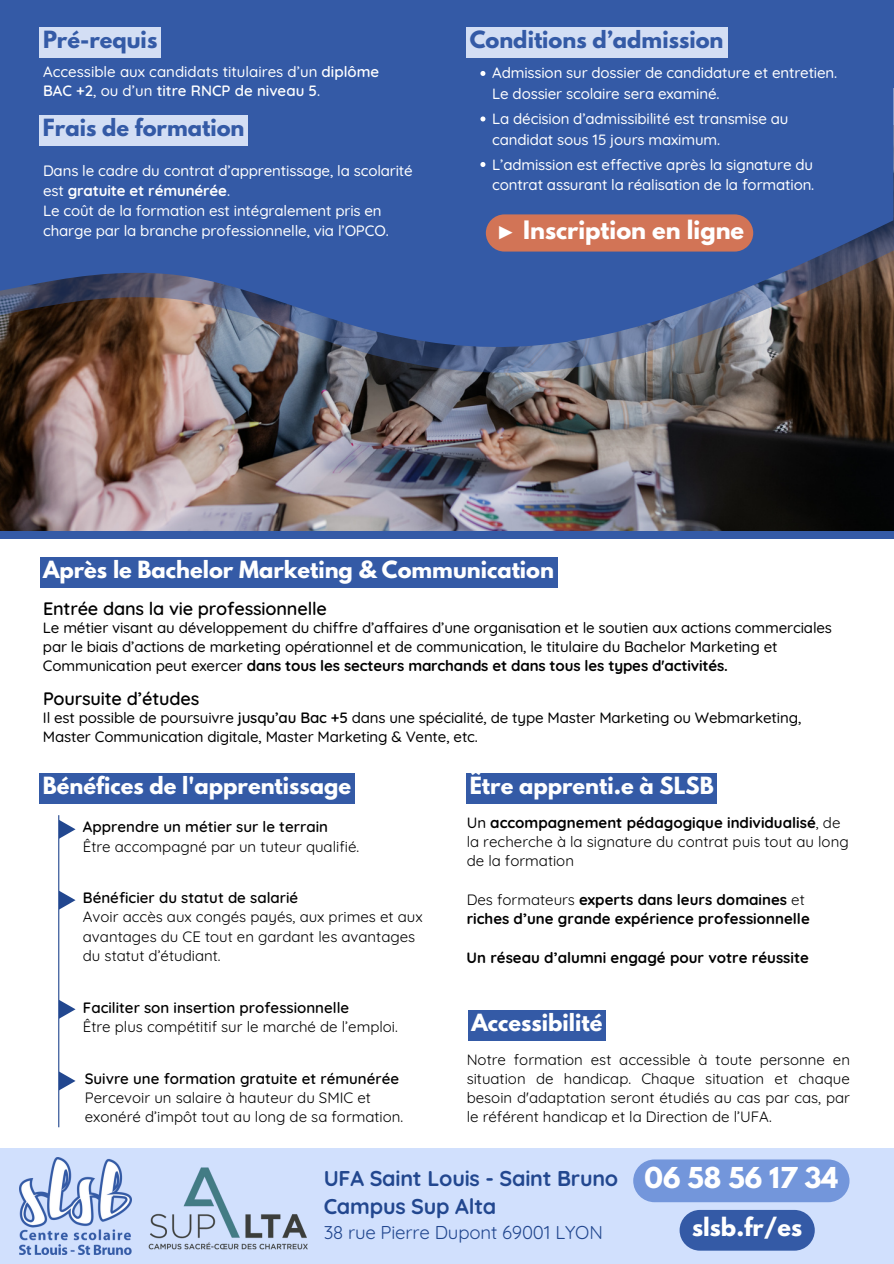
<style>
.page{position:relative;width:894px;height:1264px;background:#fff}
.page>*{position:absolute;margin:0;border:0;box-sizing:border-box;transform-origin:0 0}
.t1{font:700 25.5px "League Spartan";color:#fff}
.t2{font:700 22.5px "League Spartan";color:#fff}
.t3{font:700 21.45px/27.6px "Quicksand";letter-spacing:-.01em;color:#22478f}
.t4{font:700 21px "League Spartan";color:#fff}
.t5{font:700 21px "League Spartan";color:#345aa6}
.t6{font:18.6px "Quicksand";letter-spacing:-.01em;color:#22478f}
.t7{font:600 18px "Quicksand";letter-spacing:-.01em;color:#000}
.t8{font:15px/19.2px "Quicksand";color:#000}
.t9{font:500 15px/20.2px "Quicksand";letter-spacing:-.01em;color:#fff}
.t10{font:500 15px/19.2px "Quicksand";letter-spacing:-.01em;color:#000}
.t11{font:600 15px "Quicksand";color:#000}
.t12{font:700 15px/19.2px "Quicksand";color:#000}
.s1{font-weight:600}
.s2{font-weight:700}
.s3{font-family:"Liberation Serif";font-weight:400}
.s4{font-weight:500}
.s5{font-weight:400}
</style>
<div class="page">
<div style="left:0;top:1147px;width:893px;height:116px;background:#d1e0fd"></div>
<img style="left:0;top:373px;width:893px;height:157px">
<img style="left:0;top:350px;width:893px;height:23px">
<svg style="left:0;top:87px;width:893px;height:263px;fill:#345aa6"></svg>
<div style="left:0;top:0;width:893px;height:87px;background:#345aa6"></div>
<div style="left:0;top:530px;width:893px;height:8px;background:#345aa6"></div>
<img style="left:19px;top:1157px;width:113px;height:96px">
<img style="left:148px;top:1167px;width:160px;height:83px">
<hr style="left:58px;top:815px;width:1px;height:312px;background:#22478f">
<svg style="left:59px;top:819px;width:16px;height:19px"></svg>
<svg style="left:59px;top:890px;width:16px;height:19px"></svg>
<svg style="left:59px;top:999px;width:16px;height:19px"></svg>
<svg style="left:59px;top:1071px;width:16px;height:19px"></svg>
<div style="left:39px;top:27px;width:122px;height:31px;background:#d3def4"></div>
<div style="left:40px;top:772px;width:314px;height:31px;background:#345aa6"></div>
<div style="left:39px;top:115px;width:209px;height:31px;background:#d3def4"></div>
<div style="left:466px;top:772px;width:250px;height:31px;background:#345aa6"></div>
<div style="left:468px;top:1009px;width:137px;height:31px;background:#345aa6"></div>
<div style="left:40px;top:557px;width:517px;height:30px;background:#345aa6"></div>
<div style="left:633px;top:1159px;width:216px;height:43px;background:#7396db;border-radius:21px"></div>
<svg style="left:480px;top:71px;width:5px;height:5px"></svg>
<svg style="left:480px;top:116px;width:5px;height:5px"></svg>
<svg style="left:480px;top:162px;width:5px;height:5px"></svg>
<div style="left:466px;top:27px;width:261px;height:31px;background:#d3def4"></div>
<svg style="left:679px;top:1209px;width:135px;height:41px"></svg>
<div style="left:485px;top:214px;width:268px;height:37px;background:#d27456"></div>
<h3 class="t5" style="left:43px;top:29px;width:116px">Pré-requis</h3>
<p class="t9" style="left:43px;top:61px;width:338px;line-height:19.2px">Accessible aux candidats titulaires d’un <span class="s1">diplôme<br>BAC +2</span>, ou d’un <span class="s1">titre RNCP de niveau 5</span>.</p>
<h3 class="t5" style="left:43px;top:117px;width:203px">Frais de formation</h3>
<p class="t9" style="left:43px;top:160px;width:371px">Dans le cadre du contrat d’apprentissage, la scolarité est <span class="s2">gratuite et rémunérée</span>.<br>Le coût de la formation est intégralement pris en charge par la branche professionnelle, via l’OPCO.</p>
<h3 class="t5" style="left:469px;top:29px;width:255px">Conditions d’admission</h3>
<p class="t9" style="left:492px;top:62px;width:346px;line-height:20.7px">Admission sur dossier de candidature et entretien.<br>Le dossier scolaire sera examiné.</p>
<p class="t9" style="left:492px;top:108px;width:298px;line-height:20.7px">La décision d’admissibilité est transmise au candidat sous 15 jours maximum.</p>
<p class="t9" style="left:492px;top:153px;width:323px;line-height:20.7px">L’admission est effective après la signature du contrat assurant la réalisation de la formation.</p>
<h2 class="t2" style="left:494px;top:219px;width:251px"><span class="s3">►</span> Inscription en ligne</h2>
<h3 class="t4" style="left:43px;top:559px;width:512px">Après le Bachelor Marketing &amp; Communication</h3>
<p class="t7" style="left:43px;top:596px;width:285px">Entrée dans la vie professionnelle</p>
<p class="t10" style="left:43px;top:617px;width:790px">Le métier visant au développement du chiffre d’affaires d’une organisation et le soutien aux actions commerciales par le biais d’actions de marketing opérationnel et de communication, le titulaire du Bachelor Marketing et<br>Communication peut exercer <span class="s2">dans tous les secteurs marchands et dans tous les types d'activités.</span></p>
<p class="t7" style="left:43px;top:686px;width:158px">Poursuite d’études</p>
<p class="t10" style="left:43px;top:708px;width:759px">Il est possible de poursuivre <span class="s1">jusqu’au Bac +5</span> dans une spécialité, de type Master Marketing ou Webmarketing,<br>Master Communication digitale, Master Marketing &amp; Vente, etc.</p>
<h3 class="t4" style="left:43px;top:774px;width:310px">Bénéfices de l'apprentissage</h3>
<p class="t11" style="left:83px;top:817px;width:246px">Apprendre un métier sur le terrain</p>
<p class="t8" style="left:83px;top:836px;width:278px">Être accompagné par un tuteur qualifié.</p>
<p class="t11" style="left:83px;top:888px;width:217px">Bénéficier du statut de salarié</p>
<p class="t8" style="left:83px;top:907px;width:341px">Avoir accès aux congés payés, aux primes et aux avantages du CE tout en gardant les avantages du statut d’étudiant.</p>
<p class="t11" style="left:83px;top:998px;width:268px">Faciliter son insertion professionnelle</p>
<p class="t8" style="left:83px;top:1017px;width:316px">Être plus compétitif sur le marché de l’emploi.</p>
<p class="t11" style="left:85px;top:1069px;width:316px">Suivre une formation gratuite et rémunérée</p>
<p class="t8" style="left:85px;top:1087px;width:320px">Percevoir un salaire à hauteur du SMIC et exonéré d’impôt tout au long de sa formation.</p>
<h3 class="t4" style="left:469px;top:774px;width:245px">Être apprenti.e à SLSB</h3>
<p class="t8" style="left:466px;top:812px;width:383px"><span class="s4">Un</span> <span class="s2">accompagnement pédagogique individualisé</span>, de la recherche à la signature du contrat puis tout au long de la formation</p>
<p class="t12" style="left:466px;top:890px;width:344px"><span class="s5">Des formateurs</span> experts dans leurs domaines <span class="s5">et </span>riches d’une grande expérience professionnelle</p>
<p class="t12" style="left:466px;top:948px;width:344px">Un réseau d’alumni engagé pour votre réussite</p>
<h3 class="t4" style="left:471px;top:1011px;width:132px">Accessibilité</h3>
<p class="t8" style="left:466px;top:1049px;width:385px;text-align:justify">Notre formation est accessible à toute personne en situation de handicap. Chaque situation et chaque besoin d'adaptation seront étudiés au cas par cas, par le référent handicap et la Direction de l’UFA.</p>
<h3 class="t3" style="left:323px;top:1164px;width:296px">UFA Saint Louis - Saint Bruno<br>Campus Sup Alta</h3>
<p class="t6" style="left:323px;top:1220px;width:280px">38 rue Pierre Dupont 69001 LYON</p>
<h1 class="t1" style="left:644px;top:1164px;width:195px">06 58 56 17 34</h1>
<h2 class="t2" style="left:692px;top:1216px;width:111px">slsb.fr/es</h2>
</div>
